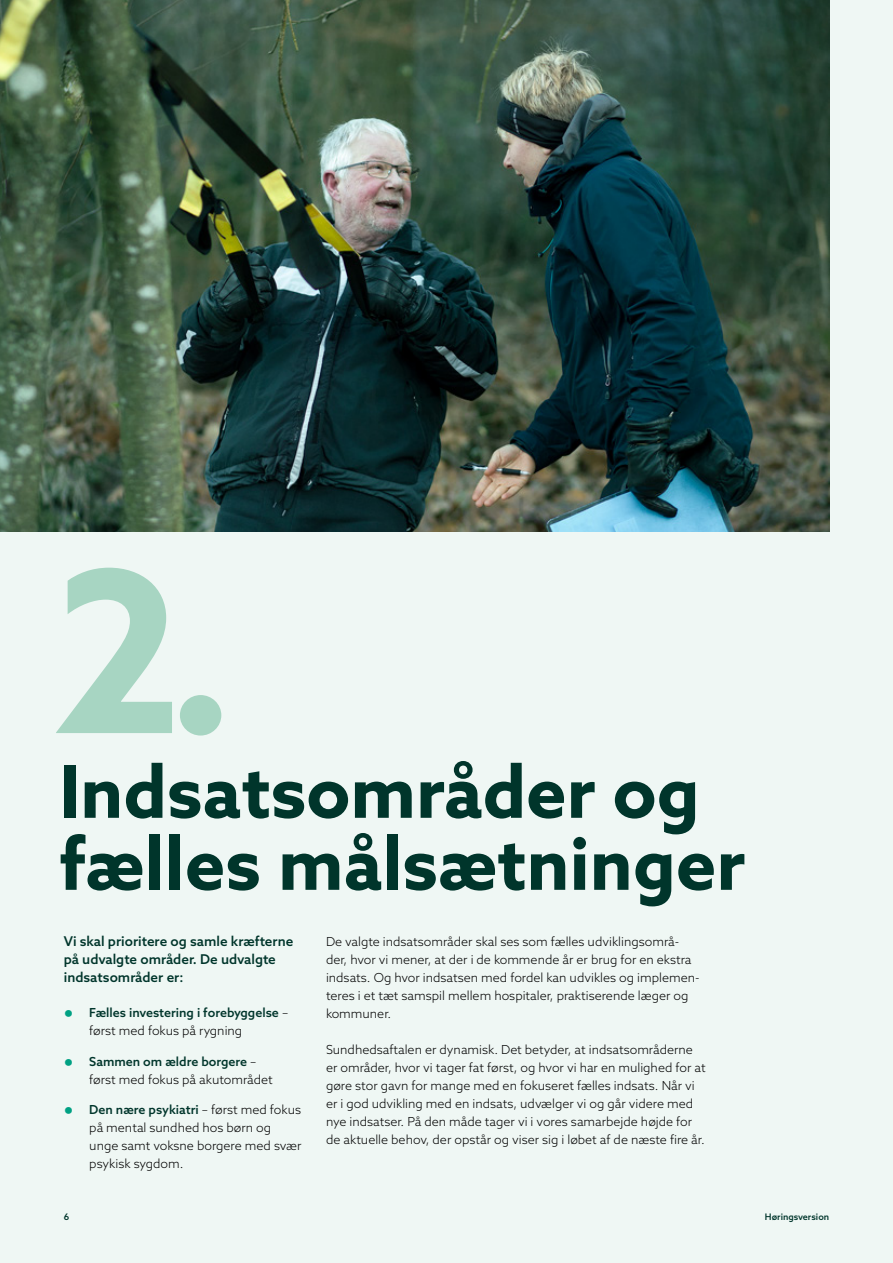
<style>
.page{position:relative;width:893px;height:1263px;background:#eff7f4}
.page>*{position:absolute;margin:0;border:0;box-sizing:border-box;transform-origin:0 0}
.Kapitler{font:700 225px "Azo Sans";color:#a7d5c2}
.Overskrift{font:700 72px/72px "Azo Sans";color:#00352b}
.Indledning{font:500 13.5px/18px "Azo Sans";color:#00352b}
.Brødtekst{font:300 12.45px/18px "Azo Sans";color:#000}
.t1{font:500 12.45px/18px "Azo Sans";color:#00352b}
.t2{font:500 9px "Azo Sans";color:#00352b}
.s1{font-weight:900;font-size:25.5px;color:#00a183}
.s2{font-weight:300;color:#000}
.s3{font-weight:500;color:#00352b}
</style>
<div class="page">
<img style="left:0;top:0;width:829px;height:532px">
<p class="Kapitler" style="left:52px;top:503px;width:184px">2.</p>
<p class="Overskrift" style="left:59px;top:755px;width:688px">Indsatsområder og fælles målsætninger</p>
<p class="Brødtekst" style="left:326px;top:932px;width:375px">De valgte indsatsområder skal ses som fælles udviklingsområ&shy;der, hvor vi mener, at der i de kommende år er brug for en ekstra indsats. Og hvor indsatsen med fordel kan udvikles og implemen&shy;teres i et tæt samspil mellem hospitaler, praktiserende læger og kommuner.</p>
<p class="Brødtekst" style="left:326px;top:1040px;width:381px">Sundhedsaftalen er dynamisk. Det betyder, at indsatsområderne er områder, hvor vi tager fat først, og hvor vi har en mulighed for at gøre stor gavn for mange med en fokuseret fælles indsats. Når vi er i god udvikling med en indsats, udvælger vi og går videre med nye indsatser. På den måde tager vi i vores samarbejde højde for de aktuelle behov, der opstår og viser sig i løbet af de næste fire år.</p>
<p class="Indledning" style="left:64px;top:932px;width:231px">Vi skal prioritere og samle kræfterne på udvalgte områder. De udvalgte indsatsområder er:</p>
<p class="t1" style="left:89px;top:1003px;width:200px;text-indent:-26px"><span class="s1">•</span> Fælles investering i forebyggelse <span class="s2">– først med fokus på rygning</span></p>
<p class="Brødtekst" style="left:89px;top:1052px;width:185px;text-indent:-26px"><span class="s1">•</span> <span class="s3">Sammen om ældre borgere</span> – først med fokus på akutområdet</p>
<p class="Brødtekst" style="left:89px;top:1101px;width:214px;text-indent:-26px"><span class="s1">•</span> <span class="s3">Den nære psykiatri</span> – først med fokus på mental sundhed hos børn og unge samt voksne borgere med svær psykisk sygdom.</p>
<p class="t2" style="left:64px;top:1211px;width:7px">6</p>
<p class="t2" style="left:765px;top:1211px;width:66px">Høringsversion</p>
</div>
